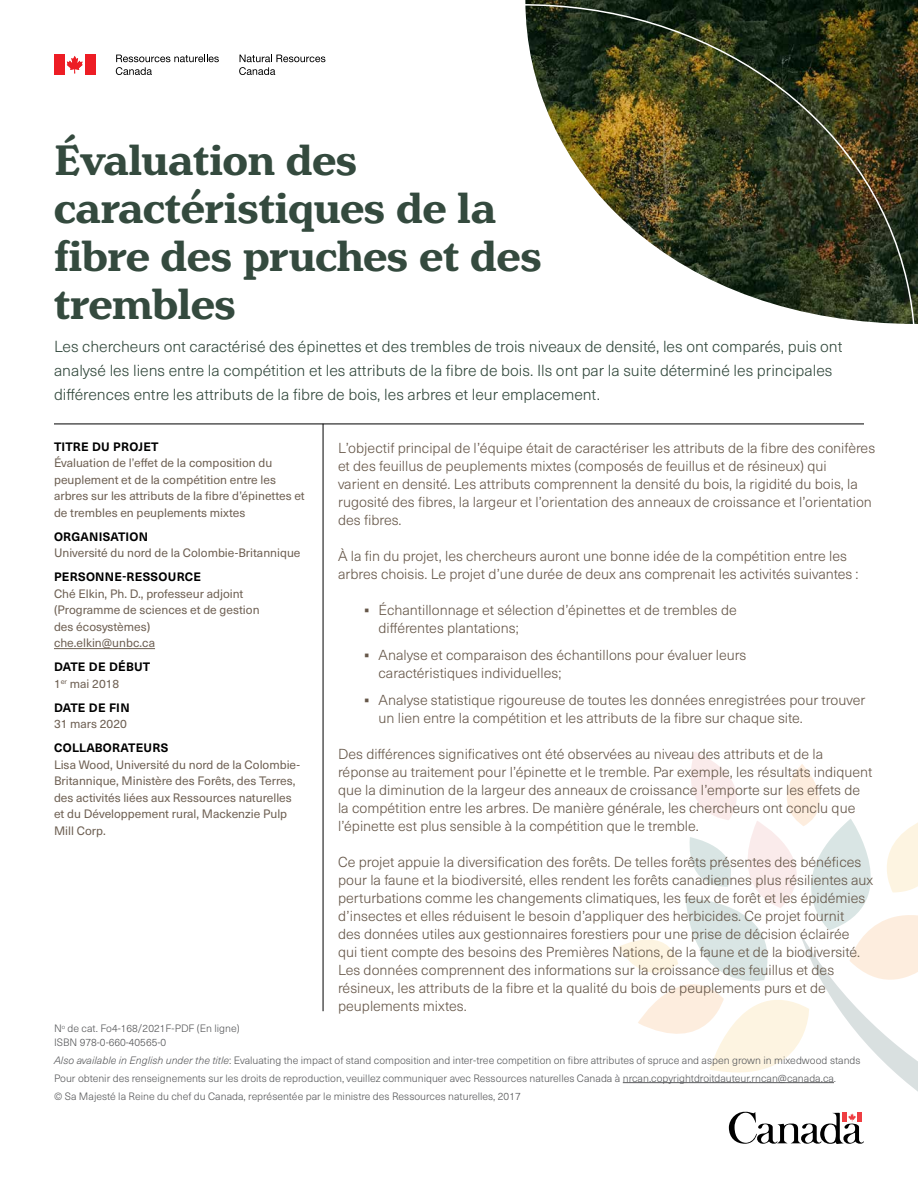
<style>
.page{position:relative;width:918px;height:1188px;background:#fff}
.page>*{position:absolute;margin:0;border:0;box-sizing:border-box;transform-origin:0 0}
.t1{font:700 45px/48px "Henriette";color:#344a3e}
.P_intro{font:300 15.75px/24px "Neue Haas Unica W1 G";color:#344a3e}
.P_summary{font:300 14.25px/18px "Neue Haas Unica W1 G";color:#665749}
.P_info{font:12px/16.5px "Neue Haas Unica W1 G";color:#6e6053}
.t2{font:700 12px "Neue Haas Unica W1 G";letter-spacing:.025em;color:#000}
.P_copyright{font:300 10.5px/13.5px "Neue Haas Unica W1 G";color:#58595b}
.s1{font-family:"Acumin Variable Concept";font-weight:400;font-size:18px}
.s2{font-style:italic}
.s3{font-family:"Acumin Pro"}
</style>
<div class="page">
<svg style="left:618px;top:752px;width:300px;height:392px"></svg>
<img style="left:525px;top:3px;width:391px;height:321px">
<div style="left:54px;top:54px;width:10px;height:21px;background:#ed1d24"></div>
<svg style="left:67px;top:56px;width:16px;height:17px"></svg>
<div style="left:85px;top:54px;width:11px;height:21px;background:#ed1d24"></div>
<svg style="left:116px;top:55px;width:103px;height:20px"></svg>
<svg style="left:239px;top:55px;width:86px;height:20px"></svg>
<hr style="left:54px;top:424px;width:810px;height:1px;background:#000">
<hr style="left:54px;top:648px;width:101px;height:1px;background:#6e6053">
<hr style="left:623px;top:1082px;width:211px;height:1px;background:#58595b">
<hr style="left:323px;top:424px;width:1px;height:587px;background:#000">
<h1 class="t1" style="left:54px;top:137px;width:489px">Évaluation des caractéristiques de la fibre des pruches et des trembles</h1>
<p class="P_intro" style="left:54px;top:333px;width:790px">Les chercheurs ont caractérisé des épinettes et des trembles de trois niveaux de densité, les ont comparés, puis ont analysé les liens entre la compétition et les attributs de la fibre de bois. Ils ont par la suite déterminé les principales différences entre les attributs de la fibre de bois, les arbres et leur emplacement.</p>
<p class="P_summary" style="left:338px;top:438px;width:539px">L’objectif principal de l’équipe était de caractériser les attributs de la fibre des conifères et des feuillus de peuplements mixtes (composés de feuillus et de résineux) qui<br>varient en densité. Les attributs comprennent la densité du bois, la rigidité du bois, la rugosité des fibres, la largeur et l’orientation des anneaux de croissance et l’orientation des fibres.</p>
<p class="P_summary" style="left:338px;top:546px;width:522px">À la fin du projet, les chercheurs auront une bonne idée de la compétition entre les arbres choisis. Le projet d’une durée de deux ans comprenait les activités suivantes :</p>
<p class="P_summary" style="left:379px;top:600px;width:360px;text-indent:-15px"><span class="s1">•</span> Échantillonnage et sélection d’épinettes et de trembles de différentes plantations;</p>
<p class="P_summary" style="left:379px;top:645px;width:369px;text-indent:-15px"><span class="s1">•</span> Analyse et comparaison des échantillons pour évaluer leurs caractéristiques individuelles;</p>
<p class="P_summary" style="left:379px;top:690px;width:488px;text-indent:-15px"><span class="s1">•</span> Analyse statistique rigoureuse de toutes les données enregistrées pour trouver un lien entre la compétition et les attributs de la fibre sur chaque site.</p>
<p class="P_summary" style="left:338px;top:744px;width:536px">Des différences significatives ont été observées au niveau des attributs et de la réponse au traitement pour l’épinette et le tremble. Par exemple, les résultats indiquent que la diminution de la largeur des anneaux de croissance l’emporte sur les effets de la compétition entre les arbres. De manière générale, les chercheurs ont conclu que l’épinette est plus sensible à la compétition que le tremble.</p>
<p class="P_summary" style="left:338px;top:852px;width:537px">Ce projet appuie la diversification des forêts. De telles forêts présentes des bénéfices pour la faune et la biodiversité, elles rendent les forêts canadiennes plus résilientes aux perturbations comme les changements climatiques, les feux de forêt et les épidémies d’insectes et elles réduisent le besoin d’appliquer des herbicides. Ce projet fournit<br>des données utiles aux gestionnaires forestiers pour une prise de décision éclairée<br>qui tient compte des besoins des Premières Nations, de la faune et de la biodiversité.<br>Les données comprennent des informations sur la croissance des feuillus et des résineux, les attributs de la fibre et la qualité du bois de peuplements purs et de peuplements mixtes.</p>
<h2 class="t2" style="left:54px;top:438px;width:106px">TITRE DU PROJET</h2>
<p class="P_info" style="left:54px;top:454px;width:252px">Évaluation de l’effet de la composition du peuplement et de la compétition entre les arbres sur les attributs de la fibre d’épinettes et de trembles en peuplements mixtes</p>
<h2 class="t2" style="left:54px;top:528px;width:96px">ORGANISATION</h2>
<p class="P_info" style="left:54px;top:544px;width:248px">Université du nord de la Colombie-Britannique</p>
<h2 class="t2" style="left:54px;top:568px;width:149px">PERSONNE-RESSOURCE</h2>
<p class="P_info" style="left:54px;top:585px;width:207px">Ché Elkin, Ph. D., professeur adjoint (Programme de sciences et de gestion des écosystèmes)<br>che.elkin@unbc.ca</p>
<h2 class="t2" style="left:54px;top:658px;width:98px">DATE DE DÉBUT</h2>
<p class="P_info" style="left:54px;top:675px;width:67px">1<sup>er</sup> mai 2018</p>
<h2 class="t2" style="left:54px;top:699px;width:77px">DATE DE FIN</h2>
<p class="P_info" style="left:54px;top:715px;width:74px">31 mars 2020</p>
<h2 class="t2" style="left:54px;top:739px;width:116px">COLLABORATEURS</h2>
<p class="P_info" style="left:54px;top:756px;width:248px">Lisa Wood, Université du nord de la Colombie-Britannique, Ministère des Forêts, des Terres, des activités liées aux Ressources naturelles et du Développement rural, Mackenzie Pulp Mill Corp.</p>
<p class="P_copyright" style="left:54px;top:1021px;width:187px">N<sup>o</sup> de cat. Fo4-168/2021F-PDF (En ligne)<br>ISBN 978-0-660-40565-0</p>
<p class="P_copyright" style="left:54px;top:1053px;width:808px"><span class="s2">Also available in English under the title</span>: Evaluating the impact of stand composition and inter-tree competition on fibre attributes of spruce and aspen grown in mixedwood stands</p>
<p class="P_copyright" style="left:54px;top:1071px;width:784px">Pour obtenir des renseignements sur les droits de reproduction, veuillez communiquer avec Ressources naturelles Canada à nrcan.copyrightdroitdauteur.rncan@canada.ca.</p>
<p class="P_copyright" style="left:54px;top:1089px;width:468px"><span class="s3">©</span> Sa Majesté la Reine du chef du Canada, représentée par le ministre des Ressources naturelles, 2017</p>
</div>
